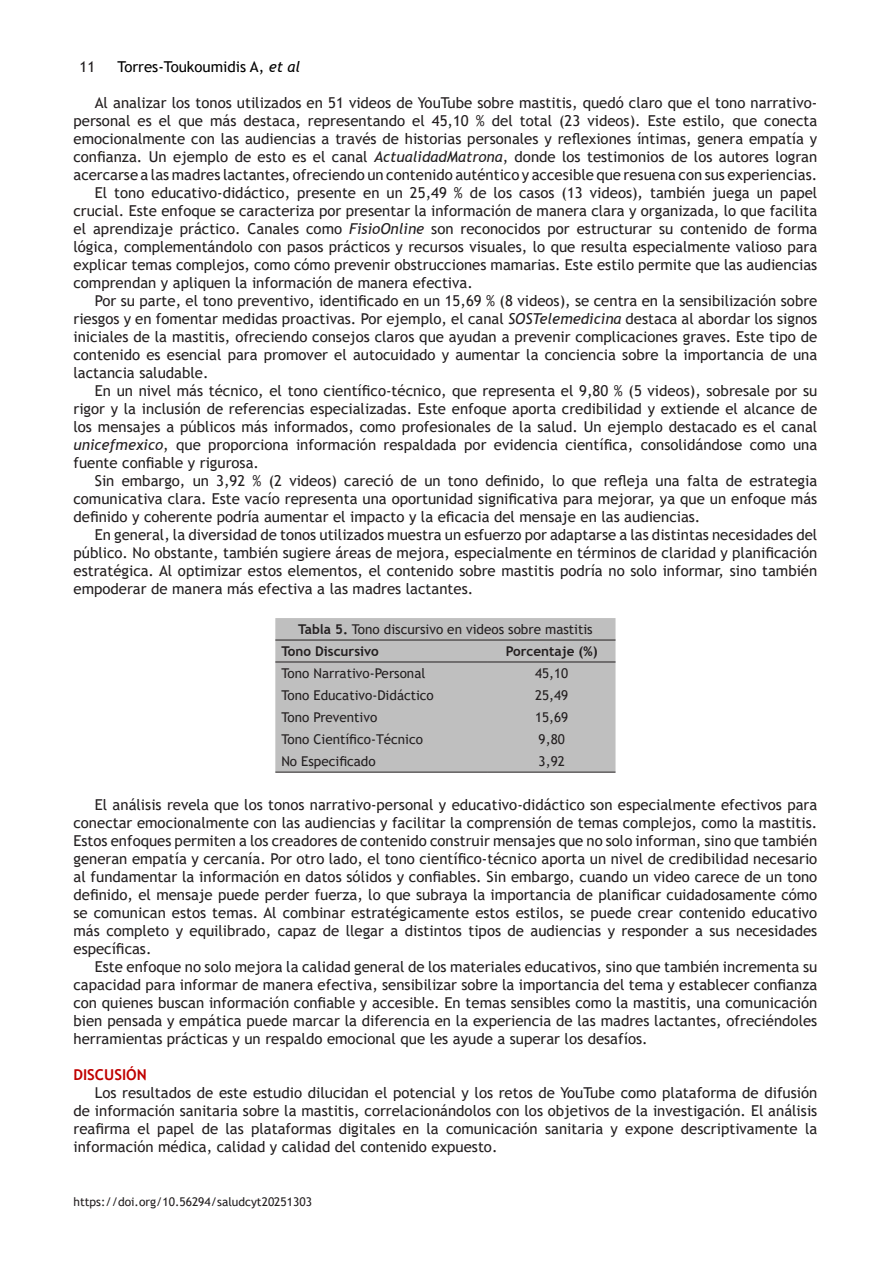
<style>
.page{position:relative;width:893px;height:1263px;background:#fff}
.page>*{position:absolute;margin:0;border:0;box-sizing:border-box;transform-origin:0 0}
.t1{font:15px/18px "Trebuchet MS";color:#231f20;text-align:justify}
.t2{font:15px "Trebuchet MS";color:#000}
.t3{font:700 15px "Trebuchet MS";color:#c00000}
.t4{font:13.5px "Trebuchet MS";color:#231f20}
.t5{font:700 13.5px "Trebuchet MS";color:#231f20}
.t6{font:12px "Trebuchet MS";color:#231f20}
.s1{font-style:italic}
.s2{font-weight:700}
</style>
<div class="page">
<div style="left:275px;top:618px;width:340px;height:154px;background:#bfbfbf"></div>
<hr style="left:275px;top:640px;width:213px;height:1px;background:#231f20">
<hr style="left:488px;top:640px;width:127px;height:1px;background:#231f20">
<hr style="left:275px;top:662px;width:213px;height:1px;background:#231f20">
<hr style="left:488px;top:662px;width:127px;height:1px;background:#231f20">
<hr style="left:275px;top:772px;width:213px;height:1px;background:#231f20">
<hr style="left:488px;top:772px;width:127px;height:1px;background:#231f20">
<p class="t1" style="left:80px;top:58px;width:17px">11</p>
<p class="t2" style="left:118px;top:57px;width:184px">Torres-Toukoumidis A, <span class="s1">et al</span></p>
<p class="t1" style="left:74px;top:94px;width:745px;text-indent:21px">Al analizar los tonos utilizados en 51 videos de YouTube sobre mastitis, quedó claro que el tono narrativo&shy;personal es el que más destaca, representando el 45,10 % del total (23 videos). Este estilo, que conecta emocionalmente con las audiencias a través de historias personales y reflexiones íntimas, genera empatía y confianza. Un ejemplo de esto es el canal <span class="s1">ActualidadMatrona</span>, donde los testimonios de los autores logran acercarse a las madres lactantes, ofreciendo un contenido auténtico y accesible que resuena con sus experiencias.</p>
<p class="t1" style="left:74px;top:184px;width:745px;text-indent:21px">El tono educativo-didáctico, presente en un 25,49 % de los casos (13 videos), también juega un papel crucial. Este enfoque se caracteriza por presentar la información de manera clara y organizada, lo que facilita el aprendizaje práctico. Canales como <span class="s1">FisioOnline</span> son reconocidos por estructurar su contenido de forma lógica, complementándolo con pasos prácticos y recursos visuales, lo que resulta especialmente valioso para explicar temas complejos, como cómo prevenir obstrucciones mamarias. Este estilo permite que las audiencias comprendan y apliquen la información de manera efectiva.</p>
<p class="t1" style="left:74px;top:292px;width:745px;text-indent:21px">Por su parte, el tono preventivo, identificado en un 15,69 % (8 videos), se centra en la sensibilización sobre riesgos y en fomentar medidas proactivas. Por ejemplo, el canal <span class="s1">SOSTelemedicina</span> destaca al abordar los signos iniciales de la mastitis, ofreciendo consejos claros que ayudan a prevenir complicaciones graves. Este tipo de contenido es esencial para promover el autocuidado y aumentar la conciencia sobre la importancia de una lactancia saludable.</p>
<p class="t1" style="left:74px;top:382px;width:745px;text-indent:21px">En un nivel más técnico, el tono científico-técnico, que representa el 9,80 % (5 videos), sobresale por su rigor y la inclusión de referencias especializadas. Este enfoque aporta credibilidad y extiende el alcance de los mensajes a públicos más informados, como profesionales de la salud. Un ejemplo destacado es el canal <span class="s1">unicefmexico</span>, que proporciona información respaldada por evidencia científica, consolidándose como una fuente confiable y rigurosa.</p>
<p class="t1" style="left:74px;top:472px;width:745px;text-indent:21px">Sin embargo, un 3,92 % (2 videos) careció de un tono definido, lo que refleja una falta de estrategia comunicativa clara. Este vacío representa una oportunidad significativa para mejorar, ya que un enfoque más definido y coherente podría aumentar el impacto y la eficacia del mensaje en las audiencias.</p>
<p class="t1" style="left:74px;top:526px;width:745px;text-indent:21px">En general, la diversidad de tonos utilizados muestra un esfuerzo por adaptarse a las distintas necesidades del público. No obstante, también sugiere áreas de mejora, especialmente en términos de claridad y planificación estratégica. Al optimizar estos elementos, el contenido sobre mastitis podría no solo informar, sino también empoderar de manera más efectiva a las madres lactantes.</p>
<p class="t4" style="left:298px;top:621px;width:296px"><span class="s2">Tabla 5.</span> Tono discursivo en videos sobre mastitis</p>
<p class="t5" style="left:281px;top:643px;width:99px">Tono Discursivo</p>
<p class="t5" style="left:506px;top:643px;width:93px">Porcentaje (%)</p>
<p class="t4" style="left:281px;top:665px;width:146px">Tono Narrativo-Personal</p>
<p class="t4" style="left:535px;top:665px;width:35px">45,10</p>
<p class="t4" style="left:281px;top:687px;width:154px">Tono Educativo-Didáctico</p>
<p class="t4" style="left:535px;top:687px;width:35px">25,49</p>
<p class="t4" style="left:281px;top:709px;width:97px">Tono Preventivo</p>
<p class="t4" style="left:535px;top:709px;width:35px">15,69</p>
<p class="t4" style="left:281px;top:731px;width:143px">Tono Científico-Técnico</p>
<p class="t4" style="left:539px;top:731px;width:28px">9,80</p>
<p class="t4" style="left:281px;top:753px;width:96px">No Especificado</p>
<p class="t4" style="left:539px;top:753px;width:28px">3,92</p>
<p class="t1" style="left:74px;top:796px;width:745px;text-indent:21px">El análisis revela que los tonos narrativo-personal y educativo-didáctico son especialmente efectivos para conectar emocionalmente con las audiencias y facilitar la comprensión de temas complejos, como la mastitis.<br>Estos enfoques permiten a los creadores de contenido construir mensajes que no solo informan, sino que también generan empatía y cercanía. Por otro lado, el tono científico-técnico aporta un nivel de credibilidad necesario al fundamentar la información en datos sólidos y confiables. Sin embargo, cuando un video carece de un tono definido, el mensaje puede perder fuerza, lo que subraya la importancia de planificar cuidadosamente cómo se comunican estos temas. Al combinar estratégicamente estos estilos, se puede crear contenido educativo más completo y equilibrado, capaz de llegar a distintos tipos de audiencias y responder a sus necesidades específicas.</p>
<p class="t1" style="left:74px;top:958px;width:745px;text-indent:21px">Este enfoque no solo mejora la calidad general de los materiales educativos, sino que también incrementa su capacidad para informar de manera efectiva, sensibilizar sobre la importancia del tema y establecer confianza con quienes buscan información confiable y accesible. En temas sensibles como la mastitis, una comunicación bien pensada y empática puede marcar la diferencia en la experiencia de las madres lactantes, ofreciéndoles herramientas prácticas y un respaldo emocional que les ayude a superar los desafíos.</p>
<p class="t3" style="left:74px;top:1065px;width:75px">DISCUSIÓN</p>
<p class="t1" style="left:74px;top:1084px;width:745px;text-indent:21px">Los resultados de este estudio dilucidan el potencial y los retos de YouTube como plataforma de difusión de información sanitaria sobre la mastitis, correlacionándolos con los objetivos de la investigación. El análisis reafirma el papel de las plataformas digitales en la comunicación sanitaria y expone descriptivamente la información médica, calidad y calidad del contenido expuesto.</p>
<p class="t6" style="left:74px;top:1194px;width:240px">https://doi.org/10.56294/saludcyt20251303</p>
</div>
